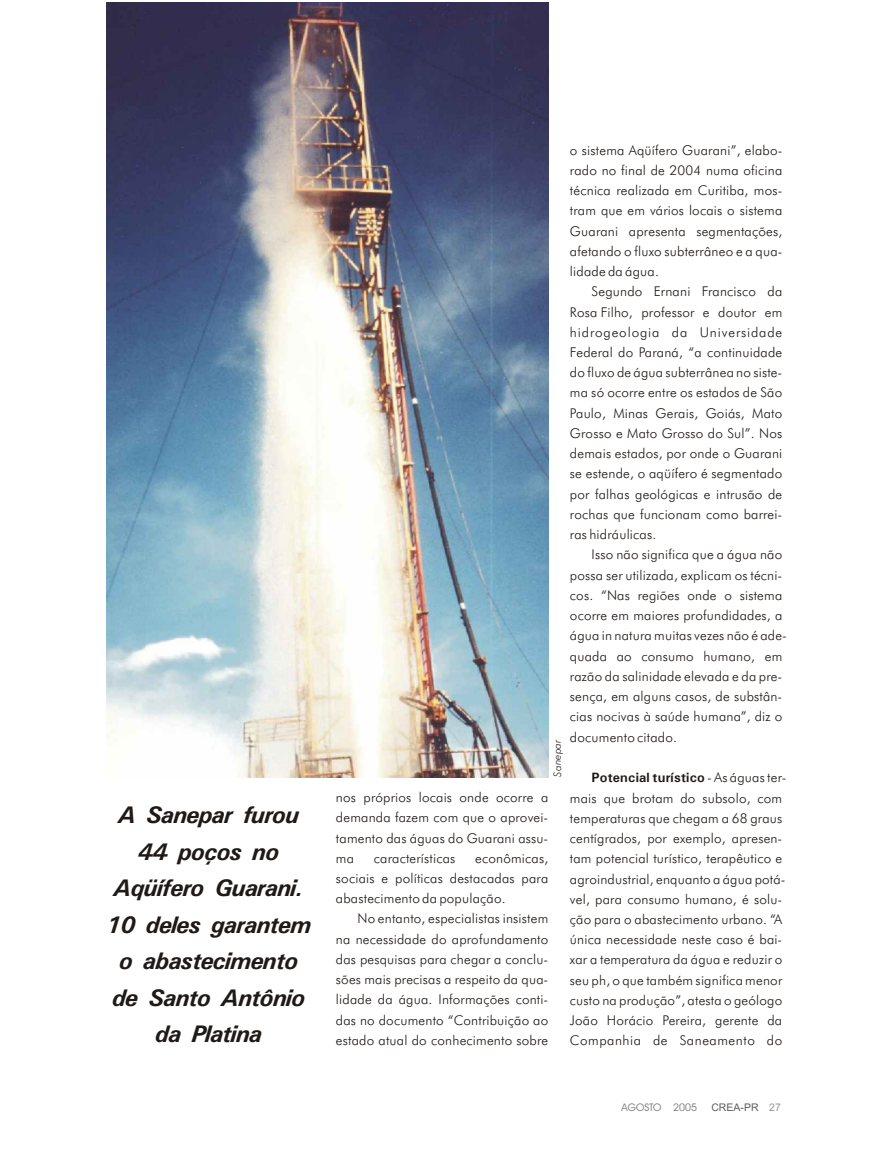
<style>
.page{position:relative;width:885px;height:1154px;background:#fff}
.page>*{position:absolute;margin:0;border:0;box-sizing:border-box;transform-origin:0 0}
.t1{font:italic 700 24px/36.5px "Univers";letter-spacing:-.025em;color:#1f1a17;text-align:center}
.t2{font:13.5px/20.2px "Futura Lt BT";letter-spacing:.015em;color:#1f1a17;text-align:justify}
.t3{font:700 13.5px "Univers";letter-spacing:.015em;color:#1f1a17}
.t4{font:13.5px "Futura Lt BT";letter-spacing:.04em;color:#1f1a17}
.t5{font:10.5px "Avant Garde Bk BT";letter-spacing:.005em;color:#737070}
.t6{font:10.5px "Arial";color:#615c5c}
.t7{font:italic 10.5px "Futura Lt BT";letter-spacing:.545em;color:#1f1a17}
.s1{font-family:"Futura Lt BT";font-weight:400}
.s2{color:#969494}
</style>
<div class="page">
<img style="left:107px;top:2px;width:442px;height:775px">
<h1 class="t1" style="left:106px;top:798px;width:207px">A Sanepar furou<br>44 poços no<br>Aqüífero Guarani.<br>10 deles garantem o abastecimento de Santo Antônio da Platina</h1>
<p class="t2" style="left:570px;top:141px;width:214px">o sistema Aqüífero Guarani”, elabo&shy;rado no final de 2004 numa oficina técnica realizada em Curitiba, mos&shy;tram que em vários locais o sistema Guarani apresenta segmentações, afetando o fluxo subterrâneo e a qua&shy;lidade da água.</p>
<p class="t2" style="left:570px;top:283px;width:214px;text-indent:22px">Segundo Ernani Francisco da Rosa Filho, professor e doutor em hidrogeologia da Universidade Federal do Paraná, “a continuidade do fluxo de água subterrânea no siste&shy;ma só ocorre entre os estados de São Paulo, Minas Gerais, Goiás, Mato Grosso e Mato Grosso do Sul”. Nos demais estados, por onde o Guarani se estende, o aqüífero é segmentado por falhas geológicas e intrusão de rochas que funcionam como barrei&shy;ras hidráulicas.</p>
<p class="t2" style="left:570px;top:546px;width:218px;text-align:left;text-indent:22px">Isso não significa que a água não possa ser utilizada, explicam os técni&shy;cos. “Nas regiões onde o sistema ocorre em maiores profundidades, a água in natura muitas vezes não é ade&shy;quada ao consumo humano, em razão da salinidade elevada e da pre&shy;sença, em alguns casos, de substân&shy;cias nocivas à saúde humana”, diz o documento citado.</p>
<p class="t3" style="left:592px;top:773px;width:197px">Potencial turístico <span class="s1">- As águas ter-</span></p>
<p class="t7" style="left:553px;top:771px;width:33px;rotate:-90deg">aepr</p>
<p class="t7" style="left:553px;top:776px;width:35px;rotate:-90deg">Sn a</p>
<p class="t2" style="left:336px;top:788px;width:214px">nos próprios locais onde ocorre a</p>
<p class="t2" style="left:570px;top:789px;width:214px">mais que brotam do subsolo, com</p>
<p class="t2" style="left:336px;top:808px;width:214px">demanda fazem com que o aprovei-</p>
<p class="t2" style="left:570px;top:809px;width:214px">temperaturas que chegam a 68 graus</p>
<p class="t2" style="left:336px;top:829px;width:214px">tamento das águas do Guarani assu-</p>
<p class="t2" style="left:570px;top:829px;width:214px">centígrados, por exemplo, apresen-</p>
<p class="t2" style="left:336px;top:849px;width:20px">ma</p>
<p class="t2" style="left:374px;top:849px;width:83px">características</p>
<p class="t2" style="left:475px;top:849px;width:75px">econômicas,</p>
<p class="t2" style="left:570px;top:849px;width:214px">tam potencial turístico, terapêutico e</p>
<p class="t2" style="left:336px;top:869px;width:214px">sociais e políticas destacadas para</p>
<p class="t2" style="left:570px;top:869px;width:217px">agroindustrial, enquanto a água potá-</p>
<p class="t2" style="left:336px;top:889px;width:171px">abastecimento da população.</p>
<p class="t2" style="left:570px;top:890px;width:214px">vel, para consumo humano, é solu-</p>
<p class="t2" style="left:358px;top:909px;width:192px">No entanto, especialistas insistem</p>
<p class="t2" style="left:570px;top:910px;width:214px">ção para o abastecimento urbano. “A</p>
<p class="t2" style="left:336px;top:930px;width:214px">na necessidade do aprofundamento</p>
<p class="t2" style="left:570px;top:930px;width:214px">única necessidade neste caso é bai-</p>
<p class="t2" style="left:336px;top:950px;width:214px">das pesquisas para chegar a conclu-</p>
<p class="t2" style="left:570px;top:950px;width:214px">xar a temperatura da água e reduzir o</p>
<p class="t2" style="left:336px;top:970px;width:214px">sões mais precisas a respeito da qua-</p>
<p class="t2" style="left:570px;top:971px;width:214px">seu ph, o que também significa menor</p>
<p class="t2" style="left:336px;top:990px;width:214px">lidade da água. Informações conti-</p>
<p class="t2" style="left:570px;top:991px;width:214px">custo na produção”, atesta o geólogo</p>
<p class="t2" style="left:336px;top:1011px;width:214px">das no documento “Contribuição ao</p>
<p class="t2" style="left:570px;top:1011px;width:214px">João Horácio Pereira, gerente da</p>
<p class="t2" style="left:336px;top:1031px;width:214px">estado atual do conhecimento sobre</p>
<p class="t4" style="left:570px;top:1035px;width:214px">Companhia de Saneamento do</p>
<p class="t5" style="left:622px;top:1103px;width:77px">AGOSTO 2005</p>
<p class="t6" style="left:711px;top:1103px;width:71px">CREA-PR <span class="s2">27</span></p>
</div>
